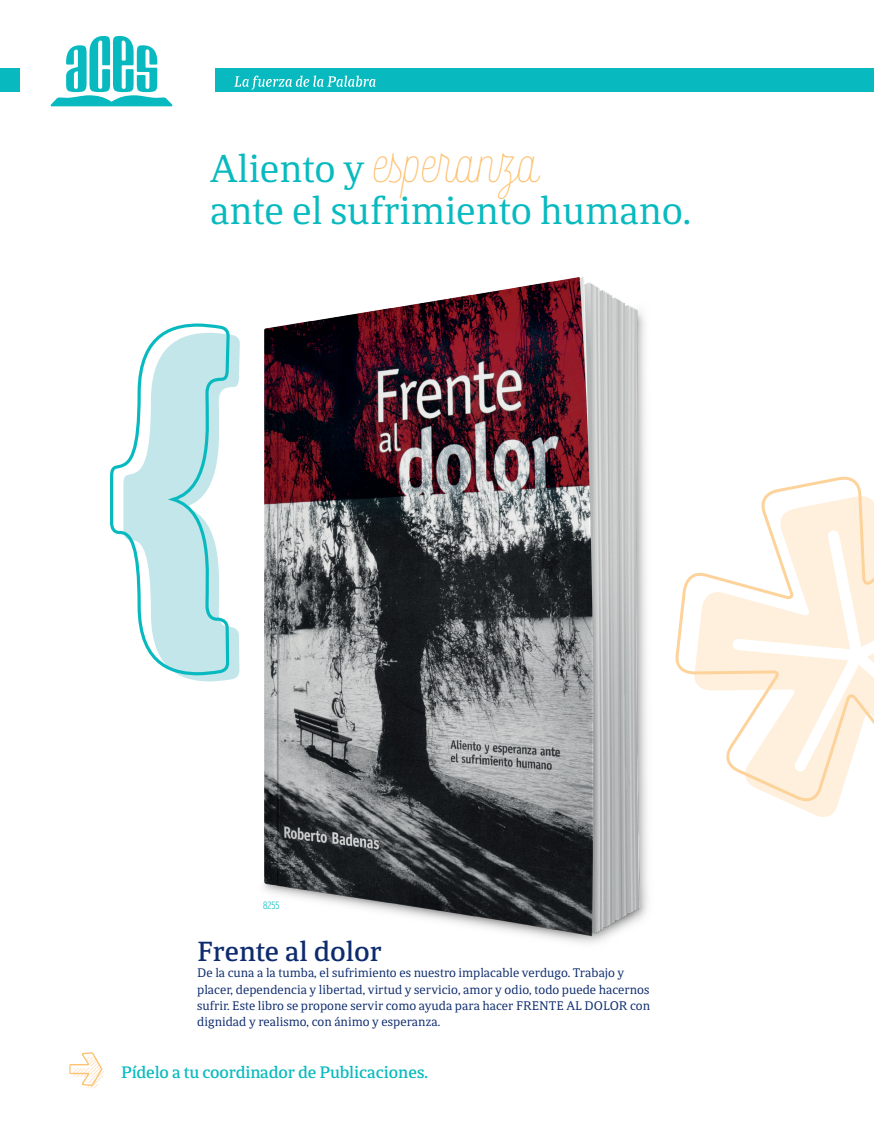
<style>
.page{position:relative;width:874px;height:1145px;background:#fff}
.page>*{position:absolute;margin:0;border:0;box-sizing:border-box;transform-origin:0 0}
.t1{font:84.15px "Rockeby Cd Ot";color:#fdc171}
.t2{font:300 46.5px "Rockeby Sc One";color:#fdc171}
.t3{font:41.85px "Calicanto";color:#08babf}
.t4{font:500 30px "Calicanto";color:#0d2b6d}
.t5{font:500 18px "Calicanto";letter-spacing:-.01em;color:#08babf}
.t6{font:13.5px/16.2px "Calicanto";color:#0d2b6d}
.t7{font:10.5px "Rockeby Cd";color:#08babf}
.s1{font-family:"Calicanto";font-weight:400;font-size:41.85px;color:#08babf}
</style>
<div class="page">
<div style="left:215px;top:69px;width:658px;height:23px;background:#08babf"></div>
<div style="left:0;top:69px;width:19px;height:23px;background:#08babf"></div>
<svg style="left:51px;top:36px;width:121px;height:70px"></svg>
<svg style="left:234px;top:76px;width:141px;height:14px"></svg>
<svg style="left:231px;top:335px;width:7px;height:345px"></svg>
<svg style="left:110px;top:323px;width:121px;height:359px"></svg>
<img style="left:238px;top:277px;width:410px;height:666px">
<svg style="left:787px;top:802px;width:51px;height:15px"></svg>
<svg style="left:675px;top:476px;width:198px;height:326px"></svg>
<h2 class="t2" style="left:210px;top:139px;width:333px"><span class="s1">Aliento y</span> esperanza</h2>
<h3 class="t3" style="left:210px;top:187px;width:482px">ante el sufrimiento humano.</h3>
<h1 class="t1" style="left:68px;top:1020px;width:38px">→</h1>
<p class="t7" style="left:263px;top:899px;width:17px">8255</p>
<h3 class="t4" style="left:197px;top:933px;width:186px">Frente al dolor</h3>
<p class="t6" style="left:197px;top:964px;width:454px">De la cuna a la tumba, el sufrimiento es nuestro implacable verdugo. Trabajo y placer, dependencia y libertad, virtud y servicio, amor y odio, todo puede hacernos sufrir. Este libro se propone servir como ayuda para hacer FRENTE AL DOLOR con dignidad y realismo, con ánimo y esperanza.</p>
<h3 class="t5" style="left:121px;top:1061px;width:308px">Pídelo a tu coordinador de Publicaciones.</h3>
</div>
